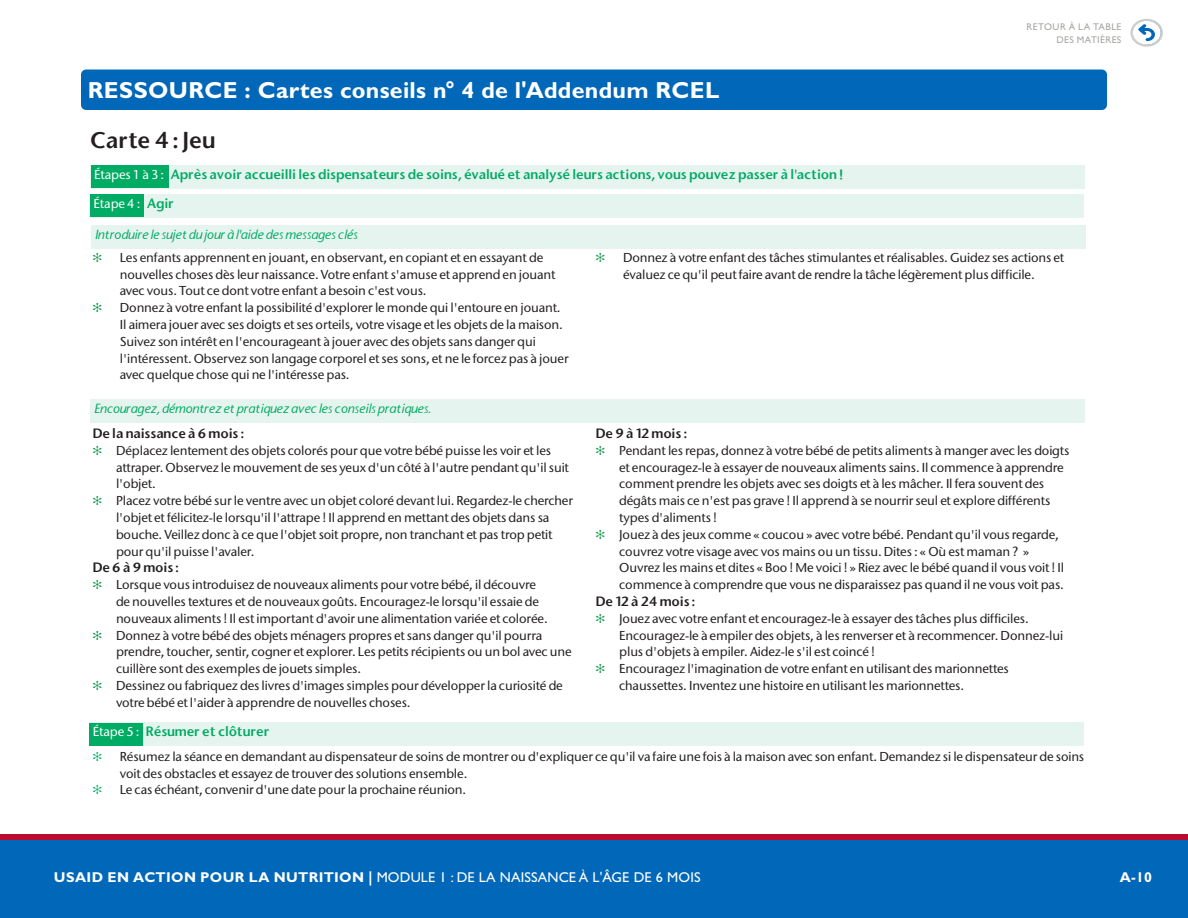
<style>
.page{position:relative;width:1188px;height:918px;background:#fff}
.page>*{position:absolute;margin:0;border:0;box-sizing:border-box;transform-origin:0 0}
.t1{font:700 23.25px "Gill Sans Std";letter-spacing:.015em;color:#fff}
.t2{font:21.9px "Stone Sans Semi Boold";letter-spacing:.005em;color:#231f20}
.t3{font:14.25px "Gill Sans Std";letter-spacing:.01em;color:#fff}
.t4{font:700 14.25px "Gill Sans Std";color:#fff}
.t5{font:500 12.9px/16.8px "Stone Sans ITC";letter-spacing:-.01em;color:#231f20}
.t6{font:12.9px "Stone Sans Semi Boold";letter-spacing:-.01em;color:#00ab63}
.t7{font:italic 500 12.9px "Stone Sans";letter-spacing:-.01em;color:#00ab63}
.t8{font:12.9px "Stone Sans Semi Boold";letter-spacing:-.01em;color:#231f20}
.t9{font:500 12.9px "Stone Sans ITC";letter-spacing:-.01em;color:#fff}
.t10{font:9.75px/12.8px "Gill Sans Std";letter-spacing:.04em;color:#a9a7a3;text-align:right}
.s1{font-family:"Stone Sans ITC";font-weight:500;color:#fff}
.s2{font-family:"Stone Sans Semi Boold";font-weight:400;color:#00ab63}
.s3{color:#079342}
.s4{font-weight:700}
</style>
<div class="page">
<div style="left:0;top:837px;width:1188px;height:81px;background:#0067b9"></div>
<div style="left:0;top:834px;width:1188px;height:6px;background:#ba0c2f"></div>
<div style="left:90px;top:399px;width:995px;height:24px;background:#e6f4f0"></div>
<div style="left:90px;top:165px;width:995px;height:24px;background:#e6f4f0"></div>
<div style="left:91px;top:165px;width:77px;height:23px;background:#00ab63"></div>
<div style="left:90px;top:194px;width:994px;height:24px;background:#e6f4f0"></div>
<div style="left:90px;top:194px;width:53px;height:23px;background:#00ab63"></div>
<div style="left:91px;top:226px;width:994px;height:23px;background:#e6f4f0"></div>
<div style="left:89px;top:722px;width:994px;height:24px;background:#e6f4f0"></div>
<div style="left:90px;top:723px;width:53px;height:23px;background:#00ab63"></div>
<svg style="left:1130px;top:19px;width:33px;height:28px"></svg>
<div style="left:81px;top:70px;width:1026px;height:40px;background:#0067b9;border-radius:5px"></div>
<p class="t10" style="left:1027px;top:21px;width:96px">RETOUR À LA TABLE<br>DES MATIÈRES</p>
<h1 class="t1" style="left:88px;top:76px;width:633px">RESSOURCE : Cartes conseils n° 4 de l'Addendum RCEL</h1>
<h4 class="t2" style="left:90px;top:126px;width:127px">Carte 4 : Jeu</h4>
<p class="t6" style="left:94px;top:166px;width:750px"><span class="s1">Étapes 1 à 3 :</span> Après avoir accueilli les dispensateurs de soins, évalué et analysé leurs actions, vous pouvez passer à l'action !</p>
<p class="t9" style="left:94px;top:196px;width:82px">Étape 4 : <span class="s2">Agir</span></p>
<p class="t7" style="left:95px;top:227px;width:264px">Introduire le sujet du jour à l'aide des messages clés</p>
<p class="t5" style="left:120px;top:249px;width:437px">Les enfants apprennent en jouant, en observant, en copiant et en essayant de nouvelles choses dès leur naissance. Votre enfant s'amuse et apprend en jouant avec vous. Tout ce dont votre enfant a besoin c'est vous.</p>
<p class="t5" style="left:120px;top:299px;width:450px">Donnez à votre enfant la possibilité d'explorer le monde qui l'entoure en jouant.<br>Il aimera jouer avec ses doigts et ses orteils, votre visage et les objets de la maison.<br>Suivez son intérêt en l'encourageant à jouer avec des objets sans danger qui l'intéressent. Observez son langage corporel et ses sons, et ne le forcez pas à jouer avec quelque chose qui ne l'intéresse pas.</p>
<p class="t5" style="left:623px;top:249px;width:443px">Donnez à votre enfant des tâches stimulantes et réalisables. Guidez ses actions et évaluez ce qu'il peut faire avant de rendre la tâche légèrement plus difficile.</p>
<p class="t7" style="left:94px;top:401px;width:338px">Encouragez, démontrez et pratiquez avec les conseils pratiques.</p>
<p class="t8" style="left:93px;top:425px;width:153px">De la naissance à 6 mois :</p>
<p class="t5" style="left:116px;top:442px;width:454px;text-indent:-23px"><span class="s3">✻</span> Déplacez lentement des objets colorés pour que votre bébé puisse les voir et les attraper. Observez le mouvement de ses yeux d'un côté à l'autre pendant qu'il suit l'objet.</p>
<p class="t5" style="left:116px;top:492px;width:459px;text-indent:-23px"><span class="s3">✻</span> Placez votre bébé sur le ventre avec un objet coloré devant lui. Regardez-le chercher l'objet et félicitez-le lorsqu'il l'attrape ! Il apprend en mettant des objets dans sa bouche. Veillez donc à ce que l'objet soit propre, non tranchant et pas trop petit pour qu'il puisse l'avaler.</p>
<p class="t8" style="left:93px;top:560px;width:88px">De 6 à 9 mois :</p>
<p class="t5" style="left:116px;top:576px;width:433px;text-indent:-23px"><span class="s3">✻</span> Lorsque vous introduisez de nouveaux aliments pour votre bébé, il découvre de nouvelles textures et de nouveaux goûts. Encouragez-le lorsqu'il essaie de nouveaux aliments ! Il est important d'avoir une alimentation variée et colorée.</p>
<p class="t5" style="left:116px;top:627px;width:457px;text-indent:-23px"><span class="s3">✻</span> Donnez à votre bébé des objets ménagers propres et sans danger qu'il pourra prendre, toucher, sentir, cogner et explorer. Les petits récipients ou un bol avec une cuillère sont des exemples de jouets simples.</p>
<p class="t5" style="left:116px;top:677px;width:448px;text-indent:-23px"><span class="s3">✻</span> Dessinez ou fabriquez des livres d'images simples pour développer la curiosité de votre bébé et l'aider à apprendre de nouvelles choses.</p>
<p class="t8" style="left:596px;top:425px;width:93px">De 9 à 12 mois :</p>
<p class="t5" style="left:619px;top:442px;width:452px;text-indent:-23px"><span class="s3">✻</span> Pendant les repas, donnez à votre bébé de petits aliments à manger avec les doigts et encouragez-le à essayer de nouveaux aliments sains. Il commence à apprendre comment prendre les objets avec ses doigts et à les mâcher. Il fera souvent des dégâts mais ce n'est pas grave ! Il apprend à se nourrir seul et explore différents types d'aliments !</p>
<p class="t5" style="left:619px;top:526px;width:447px;text-indent:-23px"><span class="s3">✻</span> Jouez à des jeux comme « coucou » avec votre bébé. Pendant qu'il vous regarde, couvrez votre visage avec vos mains ou un tissu. Dites : « Où est maman ? » Ouvrez les mains et dites « Boo ! Me voici ! » Riez avec le bébé quand il vous voit ! Il commence à comprendre que vous ne disparaissez pas quand il ne vous voit pas.</p>
<p class="t8" style="left:596px;top:593px;width:101px">De 12 à 24 mois :</p>
<p class="t5" style="left:619px;top:610px;width:445px;text-indent:-23px"><span class="s3">✻</span> Jouez avec votre enfant et encouragez-le à essayer des tâches plus difficiles.<br>Encouragez-le à empiler des objets, à les renverser et à recommencer. Donnez-lui plus d'objets à empiler. Aidez-le s'il est coincé !</p>
<p class="t5" style="left:619px;top:660px;width:391px;text-indent:-23px"><span class="s3">✻</span> Encouragez l'imagination de votre enfant en utilisant des marionnettes chaussettes. Inventez une histoire en utilisant les marionnettes.</p>
<p class="t6" style="left:93px;top:724px;width:178px"><span class="s1">Étape 5 :</span> Résumer et clôturer</p>
<p class="t5" style="left:120px;top:748px;width:966px">Résumez la séance en demandant au dispensateur de soins de montrer ou d'expliquer ce qu'il va faire une fois à la maison avec son enfant. Demandez si le dispensateur de soins voit des obstacles et essayez de trouver des solutions ensemble.</p>
<p class="t5" style="left:120px;top:781px;width:348px">Le cas échéant, convenir d'une date pour la prochaine réunion.</p>
<p class="t3" style="left:54px;top:869px;width:648px"><span class="s4">USAID EN ACTION POUR LA NUTRITION |</span> MODULE 1 : DE LA NAISSANCE À L'ÂGE DE 6 MOIS</p>
<p class="t4" style="left:1120px;top:869px;width:34px">A-10</p>
</div>
